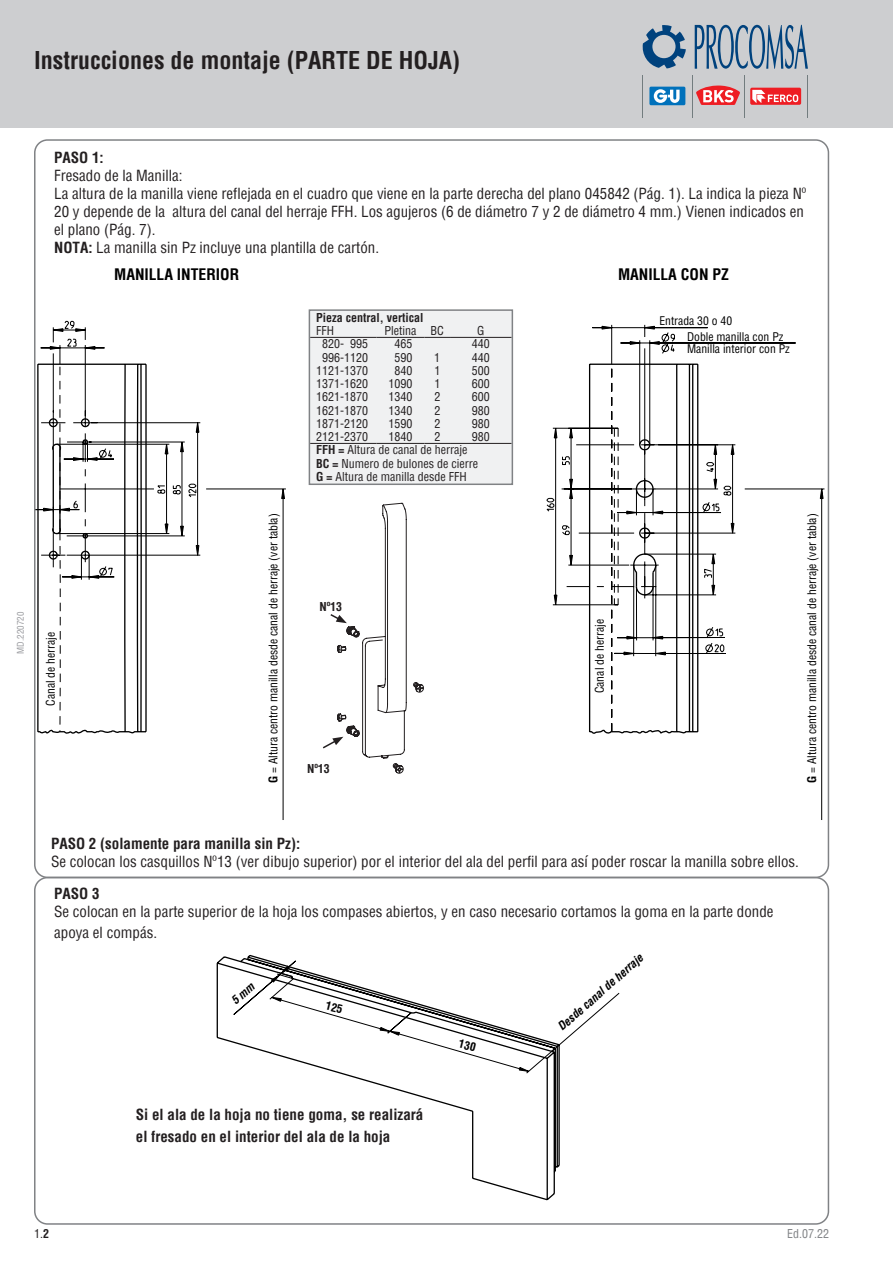
<style>
.page{position:relative;width:893px;height:1263px;background:#fff}
.page>*{position:absolute;margin:0;border:0;box-sizing:border-box;transform-origin:0 0}
.t1{font:700 condensed 24px "Helvetica";color:#231f20}
.t2{font:700 condensed 15.6px "Helvetica";color:#000}
.t3{font:condensed 15px/18px "Helvetica";color:#231f20}
.t4{font:700 condensed 15px/21.6px "Helvetica";color:#231f20}
.t5{font:condensed 12px/13.2px "Helvetica";color:#231f20}
.t6{font:700 condensed 12px "Helvetica";color:#231f20}
.t7{font:condensed 12px "Helvetica";color:#808285}
.t8{font:condensed 11.7px/16.4px "Helvetica";color:#000}
.t9{font:italic 700 condensed 11.55px "Helvetica";color:#000}
.t10{font:condensed 9px "Helvetica";color:#9b9ca0}
.s1{font-weight:700}
</style>
<div class="page">
<div style="left:0;top:0;width:893px;height:128px;background:#cdced0"></div>
<svg style="left:642px;top:25px;width:44px;height:43px"></svg>
<svg style="left:695px;top:25px;width:113px;height:44px"></svg>
<hr style="left:643px;top:75px;width:1px;height:43px;background:#727c7e">
<hr style="left:692px;top:75px;width:1px;height:43px;background:#727c7e">
<hr style="left:744px;top:75px;width:1px;height:43px;background:#727c7e">
<hr style="left:807px;top:75px;width:1px;height:43px;background:#727c7e">
<div style="left:649px;top:87px;width:36px;height:18px;background:#0071bb;border-radius:2px"></div>
<svg style="left:654px;top:89px;width:26px;height:14px"></svg>
<svg style="left:696px;top:86px;width:44px;height:19px"></svg>
<div style="left:750px;top:88px;width:51px;height:17px;background:#ee1d23;border-radius:2px"></div>
<svg style="left:752px;top:90px;width:46px;height:13px"></svg>
<div style="left:309px;top:310px;width:203px;height:174px;background:#f0f1f2"></div>
<hr style="left:310px;top:337px;width:66px;height:1px;background:#231f20">
<hr style="left:376px;top:337px;width:49px;height:1px;background:#231f20">
<svg style="left:425px;top:337px;width:25px;height:1px"></svg>
<hr style="left:450px;top:337px;width:62px;height:1px;background:#231f20">
<div style="left:309px;top:309px;width:204px;height:176px;border:2px solid #808285"></div>
<svg style="left:731px;top:523px;width:3px;height:10px"></svg>
<svg style="left:705px;top:627px;width:19px;height:26px"></svg>
<hr style="left:645px;top:653px;width:81px;height:1px;background:#000">
<hr style="left:653px;top:637px;width:71px;height:1px;background:#000">
<hr style="left:645px;top:595px;width:71px;height:1px;background:#000">
<hr style="left:283px;top:489px;width:1px;height:331px;background:#000">
<hr style="left:645px;top:554px;width:71px;height:1px;background:#000">
<hr style="left:645px;top:533px;width:90px;height:1px;background:#000">
<hr style="left:653px;top:512px;width:68px;height:1px;background:#000">
<hr style="left:655px;top:489px;width:63px;height:1px;background:#000">
<hr style="left:645px;top:444px;width:90px;height:1px;background:#000">
<hr style="left:650px;top:343px;width:146px;height:1px;background:#000">
<svg style="left:41px;top:321px;width:64px;height:42px"></svg>
<svg style="left:592px;top:326px;width:19px;height:4px"></svg>
<hr style="left:592px;top:327px;width:36px;height:1px;background:#000">
<hr style="left:645px;top:327px;width:63px;height:1px;background:#000">
<hr style="left:639px;top:340px;width:1px;height:105px;background:#000">
<hr style="left:649px;top:340px;width:1px;height:105px;background:#000">
<hr style="left:611px;top:325px;width:1px;height:39px;background:#000">
<hr style="left:644px;top:348px;width:1px;height:87px;background:#000">
<svg style="left:620px;top:325px;width:55px;height:29px"></svg>
<svg style="left:704px;top:554px;width:11px;height:41px"></svg>
<svg style="left:702px;top:444px;width:32px;height:69px"></svg>
<hr style="left:732px;top:445px;width:1px;height:44px;background:#000">
<hr style="left:732px;top:489px;width:1px;height:44px;background:#000">
<svg style="left:37px;top:363px;width:662px;height:373px"></svg>
<svg style="left:48px;top:417px;width:609px;height:179px"></svg>
<svg style="left:37px;top:411px;width:77px;height:169px"></svg>
<svg style="left:744px;top:488px;width:80px;height:332px"></svg>
<svg style="left:321px;top:503px;width:103px;height:270px"></svg>
<svg style="left:217px;top:954px;width:343px;height:246px"></svg>
<div style="left:34px;top:877px;width:795px;height:348px;border:2px solid #808285;border-radius:13px"></div>
<svg style="left:231px;top:960px;width:389px;height:114px"></svg>
<h1 class="t1" style="left:34px;top:44px;width:427px">Instrucciones de montaje (PARTE DE HOJA)</h1>
<p class="t10" style="left:15px;top:654px;width:43px;rotate:-90deg">MD.220720</p>
<p class="t4" style="left:54px;top:147px;width:51px">PASO 1:</p>
<p class="t3" style="left:54px;top:167px;width:754px">Fresado de la Manilla:<br>La altura de la manilla viene reflejada en el cuadro que viene en la parte derecha del plano 045842 (Pág. 1). La indica la pieza Nº 20 y depende de la altura del canal del herraje FFH. Los agujeros (6 de diámetro 7 y 2 de diámetro 4 mm.) Vienen indicados en el plano (Pág. 7).<br><span class="s1">NOTA:</span> La manilla sin Pz incluye una plantilla de cartón.</p>
<p class="t2" style="left:114px;top:264px;width:126px">MANILLA INTERIOR</p>
<p class="t2" style="left:618px;top:264px;width:112px">MANILLA CON PZ</p>
<p class="t8" style="left:42px;top:706px;width:75px;rotate:-90deg">Canal de herraje</p>
<p class="t6" style="left:316px;top:310px;width:109px">Pieza central, vertical</p>
<p class="t5" style="left:316px;top:324px;width:19px">FFH</p>
<p class="t5" style="left:384px;top:324px;width:61px">Pletina BC</p>
<p class="t5" style="left:477px;top:324px;width:9px">G</p>
<p class="t5" style="left:322px;top:337px;width:47px">820- 995</p>
<p class="t5" style="left:394px;top:337px;width:19px">465</p>
<p class="t5" style="left:472px;top:337px;width:19px">440</p>
<p class="t5" style="left:322px;top:351px;width:47px">996-1120</p>
<p class="t5" style="left:395px;top:351px;width:19px">590</p>
<p class="t5" style="left:434px;top:351px;width:7px">1</p>
<p class="t5" style="left:472px;top:351px;width:19px">440</p>
<p class="t5" style="left:316px;top:364px;width:53px">1121-1370</p>
<p class="t5" style="left:395px;top:364px;width:19px">840</p>
<p class="t5" style="left:434px;top:364px;width:7px">1</p>
<p class="t5" style="left:472px;top:364px;width:19px">500</p>
<p class="t5" style="left:316px;top:377px;width:53px">1371-1620</p>
<p class="t5" style="left:389px;top:377px;width:25px">1090</p>
<p class="t5" style="left:434px;top:377px;width:7px">1</p>
<p class="t5" style="left:472px;top:377px;width:19px">600</p>
<p class="t5" style="left:316px;top:390px;width:53px">1621-1870</p>
<p class="t5" style="left:389px;top:390px;width:25px">1340</p>
<p class="t5" style="left:434px;top:390px;width:7px">2</p>
<p class="t5" style="left:472px;top:390px;width:19px">600</p>
<p class="t5" style="left:316px;top:404px;width:53px">1621-1870</p>
<p class="t5" style="left:389px;top:404px;width:25px">1340</p>
<p class="t5" style="left:434px;top:404px;width:7px">2</p>
<p class="t5" style="left:472px;top:404px;width:19px">980</p>
<p class="t5" style="left:316px;top:417px;width:53px">1871-2120</p>
<p class="t5" style="left:389px;top:417px;width:25px">1590</p>
<p class="t5" style="left:434px;top:417px;width:7px">2</p>
<p class="t5" style="left:472px;top:417px;width:19px">980</p>
<p class="t5" style="left:316px;top:430px;width:53px">2121-2370</p>
<p class="t5" style="left:389px;top:430px;width:25px">1840</p>
<p class="t5" style="left:434px;top:430px;width:7px">2</p>
<p class="t5" style="left:472px;top:430px;width:19px">980</p>
<p class="t5" style="left:316px;top:443px;width:163px"><span class="s1">FFH =</span> Altura de canal de herraje<br><span class="s1">BC =</span> Numero de bulones de cierre<br><span class="s1">G =</span> Altura de manilla desde FFH</p>
<p class="t8" style="left:687px;top:312px;width:98px;text-indent:-28px">Entrada 30 o 40<br>Doble manilla con Pz</p>
<p class="t8" style="left:687px;top:341px;width:104px">Manilla interior con Pz</p>
<p class="t8" style="left:265px;top:783px;width:271px;rotate:-90deg"><span class="s1">G</span> = Altura centro manilla desde canal de herraje (ver tabla)</p>
<p class="t8" style="left:803px;top:783px;width:271px;rotate:-90deg"><span class="s1">G</span> = Altura centro manilla desde canal de herraje (ver tabla)</p>
<p class="t6" style="left:319px;top:599px;width:24px">Nº13</p>
<p class="t8" style="left:591px;top:693px;width:75px;rotate:-90deg">Canal de herraje</p>
<p class="t6" style="left:307px;top:761px;width:24px">Nº13</p>
<p class="t4" style="left:51px;top:833px;width:251px">PASO 2 (solamente para manilla sin Pz):</p>
<p class="t3" style="left:51px;top:853px;width:749px">Se colocan los casquillos Nº13 (ver dibujo superior) por el interior del ala del perfil para así poder roscar la manilla sobre ellos.</p>
<p class="t4" style="left:54px;top:882px;width:47px">PASO 3</p>
<p class="t3" style="left:54px;top:900px;width:721px;line-height:21.6px">Se colocan en la parte superior de la hoja los compases abiertos, y en caso necesario cortamos la goma en la parte donde apoya el compás.</p>
<p class="t9" style="left:554px;top:1022px;width:111px;rotate:-41deg">Desde canal de herraje</p>
<p class="t4" style="left:136px;top:1104px;width:289px">Si el ala de la hoja no tiene goma, se realizará el fresado en el interior del ala de la hoja</p>
<p class="t5" style="left:34px;top:1227px;width:16px">1.<span class="s1">2</span></p>
<p class="t7" style="left:787px;top:1226px;width:43px">Ed.07.22</p>
</div>
